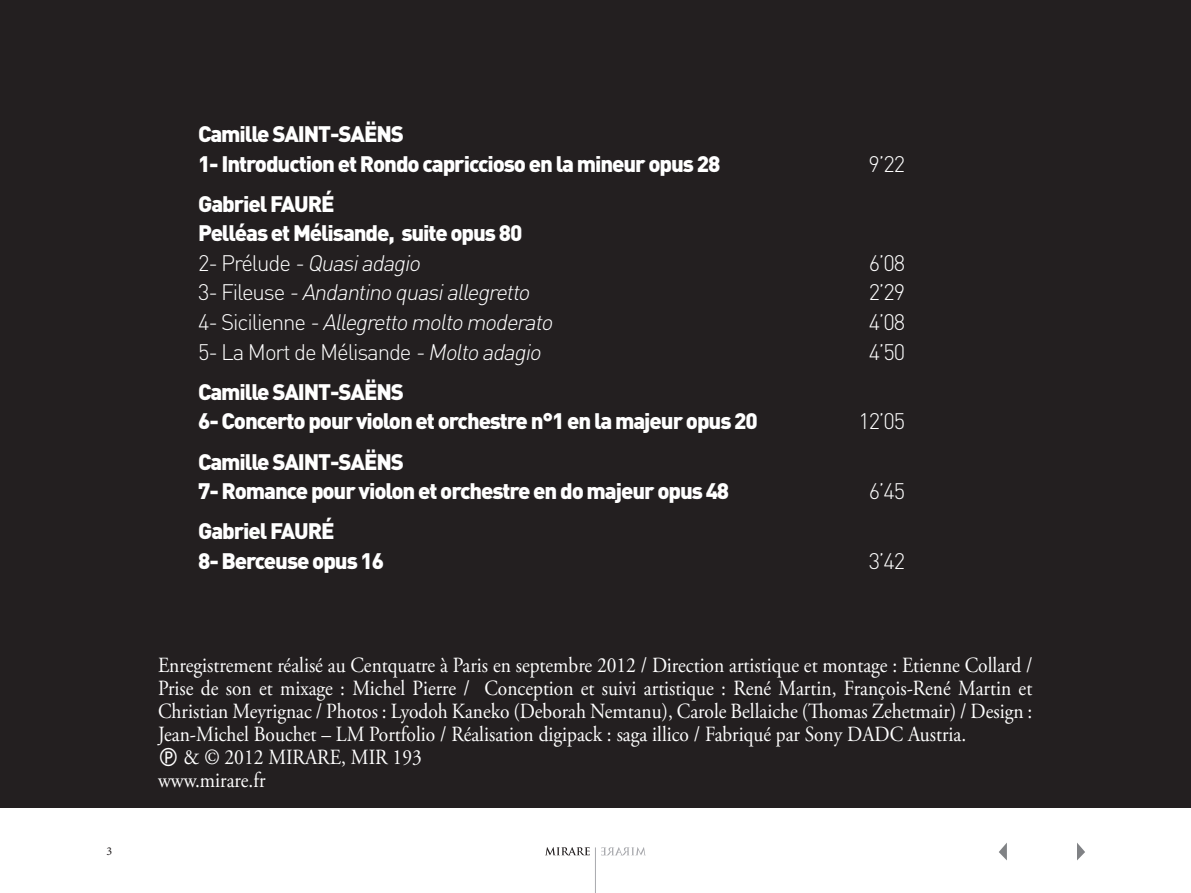
<style>
.page{position:relative;width:1191px;height:893px;background:#fff}
.page>*{position:absolute;margin:0;border:0;box-sizing:border-box;transform-origin:0 0}
.t1{font:900 22.2px/29.5px "DIN";letter-spacing:-.05em;color:#fff}
.t2{font:italic 300 22.2px "DIN";color:#fff}
.t3{font:300 22.2px "DIN";letter-spacing:-.05em;color:#fff}
.t4{font:21.6px/23px "Adobe Garamond Pro";color:#fff;text-align:justify;scale:.9 1}
.t5{font:12px "Minion Pro";color:#231f20}
.s1{font-weight:300}
.s2{font-weight:300;font-style:italic}
.s3{font-style:normal}
.s4{font-style:italic}
</style>
<div class="page">
<svg style="left:999px;top:843px;width:8px;height:17px"></svg>
<svg style="left:1077px;top:843px;width:8px;height:17px"></svg>
<svg style="left:545px;top:847px;width:45px;height:8px"></svg>
<svg style="left:601px;top:847px;width:45px;height:8px"></svg>
<hr style="left:595px;top:847px;width:1px;height:46px;background:#a8a9ad">
<div style="left:0;top:0;width:1191px;height:808px;background:#231f20"></div>
<p class="t5" style="left:106px;top:843px;width:7px">3</p>
<p class="t1" style="left:198px;top:118px;width:524px">Camille Saint-Saëns<br>1- Introduction et Rondo capriccioso en la mineur opus 28</p>
<p class="t1" style="left:198px;top:188px;width:326px">Gabriel Fauré<br>Pelléas et Mélisande, suite opus 80<br><span class="s1">2 - P ré l u d e</span> <span class="s2">-Quasiadagio</span></p>
<p class="t3" style="left:868px;top:150px;width:38px">9’22</p>
<p class="t3" style="left:868px;top:249px;width:38px">6’08</p>
<p class="t2" style="left:198px;top:279px;width:338px"><span class="s3">3 - F i le u s e</span> -Andantinoquasiallegretto</p>
<p class="t3" style="left:868px;top:279px;width:38px">2’29</p>
<p class="t2" style="left:198px;top:308px;width:360px"><span class="s3">4 - S i c i l i e n n e</span> -Allegrettomoltomoderato</p>
<p class="t3" style="left:868px;top:308px;width:38px">4’08</p>
<p class="t3" style="left:198px;top:338px;width:349px">5- La Mort de Mélisande <span class="s4">-Moltoadagio</span></p>
<p class="t3" style="left:868px;top:338px;width:38px">4’50</p>
<p class="t1" style="left:198px;top:376px;width:561px">Camille Saint-Saëns<br>6- Concerto pour violon et orchestre n°1 en la majeur opus 20</p>
<p class="t3" style="left:858px;top:408px;width:48px">12’05</p>
<p class="t1" style="left:198px;top:446px;width:533px">Camille Saint-Saëns<br>7- Romance pour violon et orchestre en do majeur opus 48</p>
<p class="t1" style="left:198px;top:515px;width:188px">Gabriel Fauré<br>8- Berceuse opus 16</p>
<p class="t3" style="left:868px;top:477px;width:38px">6’45</p>
<p class="t3" style="left:868px;top:547px;width:38px">3’42</p>
<p class="t4" style="left:158px;top:654px;width:973px">Enregistrement réalisé au Centquatre à Paris en septembre 2012 / Direction artistique et montage : Etienne Collard / Prise de son et mixage : Michel Pierre / Conception et suivi artistique : René Martin, François-René Martin et Christian Meyrignac / Photos : Lyodoh Kaneko (Deborah Nemtanu), Carole Bellaiche (Thomas Zehetmair) / Design :<br>Jean-Michel Bouchet – LM Portfolio / Réalisation digipack : saga illico / Fabriqué par Sony DADC Austria.</p>
<p class="t4" style="left:158px;top:746px;width:294px">➔ &amp; © 2012 MIRARE, MIR 193 www.mirare.fr</p>
</div>
